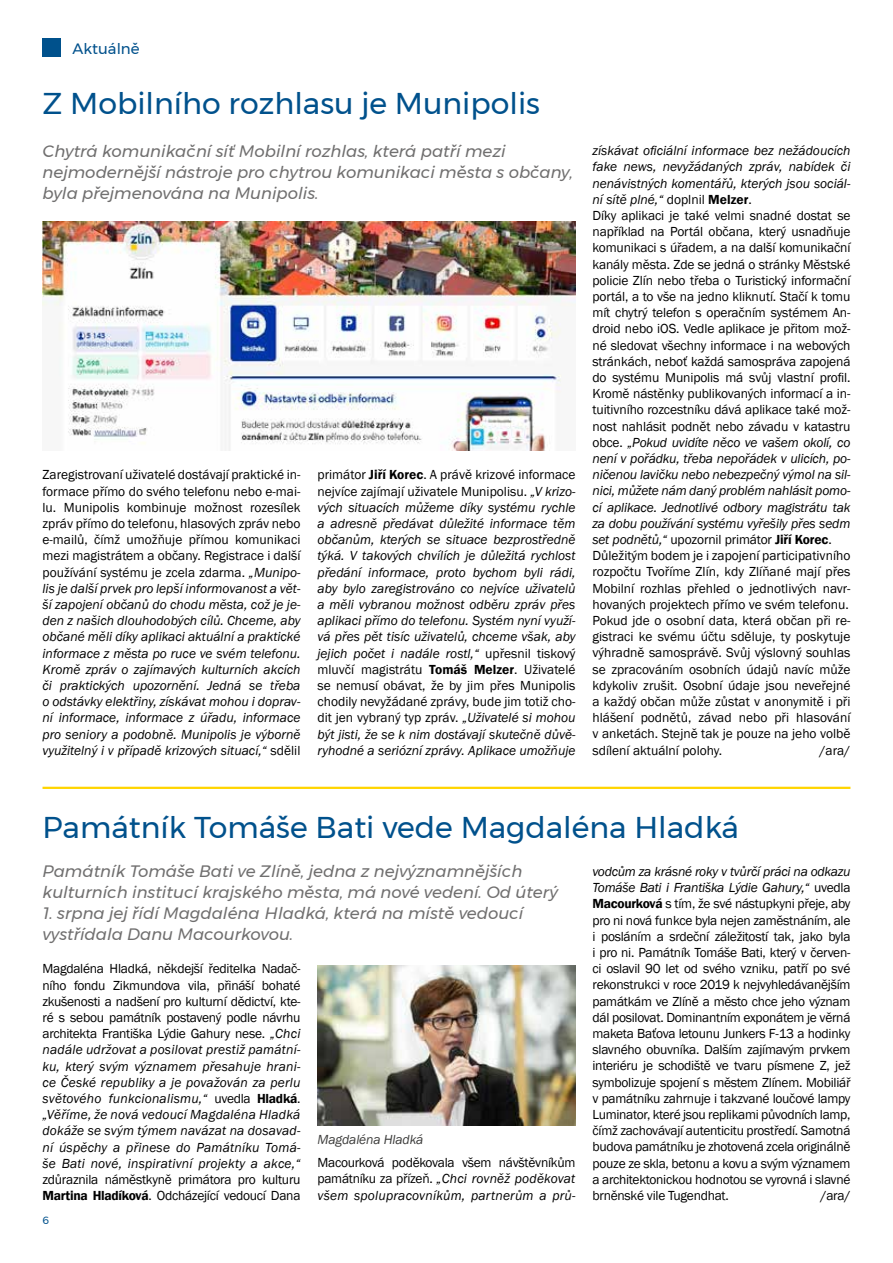
<style>
.page{position:relative;width:893px;height:1263px;background:#fff}
.page>*{position:absolute;margin:0;border:0;box-sizing:border-box;transform-origin:0 0}
.t1{font:30px "Montserrat";color:#00518c}
.t2{font:italic 16.5px/21px "Montserrat";color:#706f6f}
.t3{font:15px "Montserrat";color:#00518c}
.t4{font:13.5px/16.2px "MMZ text Book Regular";color:#000;text-align:justify}
.t5{font:italic 13.5px/16.2px "Franklin Gothic";color:#000;text-align:justify}
.t6{font:13.5px/16.2px "MMZ text Book Regular";letter-spacing:-.02em;color:#000}
.t7{font:italic 13.5px/16.2px "Franklin Gothic";letter-spacing:-.02em;color:#000}
.t8{font:italic 13.5px "Franklin Gothic";letter-spacing:-.01em;color:#3c3c3b}
.t9{font:10.5px "Montserrat";color:#00518c}
.s1{font-family:"Franklin Gothic";font-style:italic}
.s2{font-family:"MMZ text Book Regular";font-style:normal}
.s3{font-family:"MMZ text Book Bold"}
.s4{font-family:"MMZ text Book Bold";font-style:normal}
</style>
<div class="page">
<svg style="left:43px;top:38px;width:18px;height:19px"></svg>
<hr style="left:43px;top:787px;width:807px;height:2px;background:#ffd500">
<img style="left:317px;top:966px;width:258px;height:160px">
<img style="left:43px;top:221px;width:532px;height:230px">
<p class="t3" style="left:73px;top:37px;width:69px">Aktuálně</p>
<h1 class="t1" style="left:43px;top:81px;width:499px">Z Mobilního rozhlasu je Munipolis</h1>
<p class="t2" style="left:43px;top:141px;width:532px">Chytrá komunikační síť Mobilní rozhlas, která patří mezi nejmodernější nástroje pro chytrou komunikaci města s občany, byla přejmenována na Munipolis.</p>
<p class="t4" style="left:43px;top:467px;width:259px">Zaregistrovaní uživatelé dostávají praktické in&shy;formace přímo do svého telefonu nebo e-mai&shy;lu. Munipolis kombinuje možnost rozesílek zpráv přímo do telefonu, hlasových zpráv nebo e-mailů, čímž umožňuje přímou komunikaci mezi magistrátem a občany. Registrace i další používání systému je zcela zdarma. <span class="s1">„Munipo-</span></p>
<p class="t5" style="left:43px;top:580px;width:259px">lis je další prvek pro lepší informovanost a vět&shy;ší zapojení občanů do chodu města, což je je&shy;den z našich dlouhodobých cílů. Chceme, aby občané měli díky aplikaci aktuální a praktické informace z města po ruce ve svém telefonu.<br>Kromě zpráv o zajímavých kulturních akcích či praktických upozornění. Jedná se třeba o odstávky elektřiny, získávat mohou i doprav&shy;ní informace, informace z úřadu, informace pro seniory a podobně. Munipolis je výborně využitelný i v případě krizových situací,“ <span class="s2">sdělil</span></p>
<p class="t4" style="left:317px;top:467px;width:259px">primátor <span class="s3">Jiří Korec</span>. A právě krizové informace nejvíce zajímají uživatele Munipolisu. <span class="s1">„V krizo-</span></p>
<p class="t5" style="left:317px;top:499px;width:259px">vých situacích můžeme díky systému rychle a adresně předávat důležité informace těm občanům, kterých se situace bezprostředně týká. V takových chvílích je důležitá rychlost předání informace, proto bychom byli rádi, aby bylo zaregistrováno co nejvíce uživatelů a měli vybranou možnost odběru zpráv přes aplikaci přímo do telefonu. Systém nyní využí&shy;vá přes pět tisíc uživatelů, chceme však, aby jejich počet i nadále rostl,“ <span class="s2">upřesnil tiskový</span></p>
<p class="t4" style="left:317px;top:661px;width:259px">mluvčí magistrátu <span class="s3">Tomáš Melzer</span>. Uživatelé se nemusí obávat, že by jim přes Munipolis chodily nevyžádané zprávy, bude jim totiž cho&shy;dit jen vybraný typ zpráv. <span class="s1">„Uživatelé si mohou</span></p>
<p class="t5" style="left:317px;top:726px;width:259px">být jisti, že se k nim dostávají skutečně důvě&shy;ryhodné a seriózní zprávy. Aplikace umožňuje</p>
<p class="t5" style="left:592px;top:143px;width:259px">získávat oficiální informace bez nežádoucích fake news, nevyžádaných zpráv, nabídek či nenávistných komentářů, kterých jsou sociál&shy;ní sítě plné,“ <span class="s2">doplnil</span> <span class="s4">Melzer</span><span class="s2">.</span></p>
<p class="t4" style="left:592px;top:208px;width:260px">Díky aplikaci je také velmi snadné dostat se například na Portál občana, který usnadňuje komunikaci s úřadem, a na další komunikační kanály města. Zde se jedná o stránky Městské policie Zlín nebo třeba o Turistický informační portál, a to vše na jedno kliknutí. Stačí k tomu mít chytrý telefon s operačním systémem An&shy;droid nebo iOS. Vedle aplikace je přitom mož&shy;né sledovat všechny informace i na webových stránkách, neboť každá samospráva zapojená do systému Munipolis má svůj vlastní profil.<br>Kromě nástěnky publikovaných informací a in&shy;tuitivního rozcestníku dává aplikace také mož&shy;nost nahlásit podnět nebo závadu v katastru</p>
<p class="t5" style="left:592px;top:434px;width:259px"><span class="s2">obce.</span> „Pokud uvidíte něco ve vašem okolí, co není v pořádku, třeba nepořádek v ulicích, po&shy;ničenou lavičku nebo nebezpečný výmol na sil&shy;nici, můžete nám daný problém nahlásit pomo&shy;cí aplikace. Jednotlivé odbory magistrátu tak za dobu používání systému vyřešily přes sedm</p>
<p class="t4" style="left:592px;top:532px;width:259px;text-align:left"><span class="s1">set podnětů,“</span> upozornil primátor <span class="s3">Jiří Korec</span>.<br>Důležitým bodem je i zapojení participativního rozpočtu Tvoříme Zlín, kdy Zlíňané mají přes Mobilní rozhlas přehled o jednotlivých navr&shy;hovaných projektech přímo ve svém telefonu.<br>Pokud jde o osobní data, která občan při re&shy;gistraci ke svému účtu sděluje, ty poskytuje výhradně samosprávě. Svůj výslovný souhlas se zpracováním osobních údajů navíc může kdykoliv zrušit. Osobní údaje jsou neveřejné a každý občan může zůstat v anonymitě i při hlášení podnětů, závad nebo při hlasování v anketách. Stejně tak je pouze na jeho volbě sdílení aktuální polohy.</p>
<p class="t4" style="left:819px;top:742px;width:32px">/ara/</p>
<h1 class="t1" style="left:43px;top:804px;width:698px">Památník Tomáše Bati vede Magdaléna Hladká</h1>
<p class="t2" style="left:43px;top:861px;width:517px">Památník Tomáše Bati ve Zlíně, jedna z nejvýznamnějších kulturních institucí krajského města, má nové vedení. Od úterý</p>
<p class="t2" style="left:43px;top:903px;width:482px">1. srpna jej řídí Magdaléna Hladká, která na místě vedoucí vystřídala Danu Macourkovou.</p>
<p class="t4" style="left:43px;top:961px;width:259px">Magdaléna Hladká, někdejší ředitelka Nadač&shy;ního fondu Zikmundova vila, přináší bohaté zkušenosti a nadšení pro kulturní dědictví, kte&shy;ré s sebou památník postavený podle návrhu architekta Františka Lýdie Gahury nese. <span class="s1">„Chci</span></p>
<p class="t5" style="left:43px;top:1042px;width:259px">nadále udržovat a posilovat prestiž památní&shy;ku, který svým významem přesahuje hrani&shy;ce České republiky a je považován za perlu světového funkcionalismu,“ <span class="s2">uvedla</span> <span class="s4">Hladká</span><span class="s2">. </span>„Věříme, že nová vedoucí Magdaléna Hladká dokáže se svým týmem navázat na dosavad&shy;ní úspěchy a přinese do Památníku Tomá&shy;še Bati nové, inspirativní projekty a akce,“</p>
<p class="t6" style="left:43px;top:1172px;width:259px">zdůraznila náměstkyně primátora pro kulturu<br><span class="s3">Martina Hladíková</span>. Odcházející vedoucí Dana</p>
<p class="t9" style="left:43px;top:1212px;width:8px">6</p>
<p class="t8" style="left:317px;top:1131px;width:107px">Magdaléna Hladká</p>
<p class="t6" style="left:317px;top:1155px;width:259px">Macourková poděkovala všem návštěvníkům</p>
<p class="t5" style="left:317px;top:1171px;width:259px"><span class="s2">památníku za přízeň.</span> „Chci rovněž poděkovat všem spolupracovníkům, partnerům a prů-</p>
<p class="t7" style="left:592px;top:863px;width:259px">vodcům za krásné roky v tvůrčí práci na odkazu<br>Tomáše Bati i Františka Lýdie Gahury,“ <span class="s2">uvedla</span></p>
<p class="t4" style="left:592px;top:896px;width:259px"><span class="s3">Macourková</span> s tím, že své nástupkyni přeje, aby pro ni nová funkce byla nejen zaměstnáním, ale i posláním a srdeční záležitostí tak, jako byla i pro ni. Památník Tomáše Bati, který v červen&shy;ci oslavil 90 let od svého vzniku, patří po své rekonstrukci v roce 2019 k nejvyhledávanějším památkám ve Zlíně a město chce jeho význam dál posilovat. Dominantním exponátem je věrná maketa Baťova letounu Junkers F-13 a hodinky slavného obuvníka. Dalším zajímavým prvkem interiéru je schodiště ve tvaru písmene Z, jež symbolizuje spojení s městem Zlínem. Mobiliář v památníku zahrnuje i takzvané loučové lampy Luminator, které jsou replikami původních lamp, čímž zachovávají autenticitu prostředí. Samotná budova památníku je zhotovená zcela originálně pouze ze skla, betonu a kovu a svým významem a architektonickou hodnotou se vyrovná i slavné brněnské vile Tugendhat.</p>
<p class="t4" style="left:820px;top:1187px;width:31px">/ara/</p>
</div>
